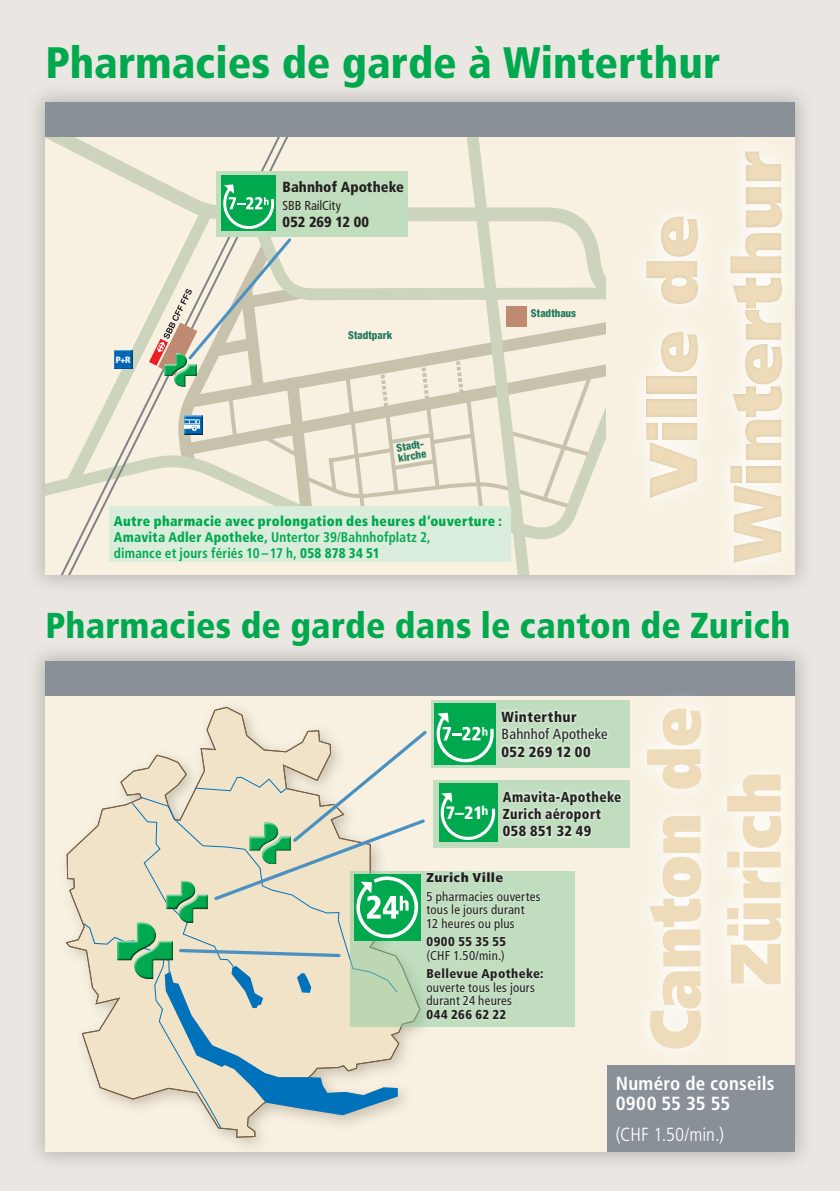
<style>
.page{position:relative;width:840px;height:1191px;background:#fff}
.page>*{position:absolute;margin:0;border:0;box-sizing:border-box;transform-origin:0 0}
.t1{font:900 71.2px/80px "Frutiger LT Std";letter-spacing:-.005em;color:#eddbb9;text-align:center;scale:.88 1}
.t2{font:900 68px/84px "Frutiger LT Std";letter-spacing:-.005em;color:#eddbb9;text-align:center}
.t3{font:900 condensed 44px "Frutiger LT Std";color:#00a94e}
.t4{font:900 condensed 36px "Frutiger LT Std";letter-spacing:.005em;color:#00a94e}
.t5{font:700 condensed 19px/20px "Frutiger LT Std";letter-spacing:.01em;color:#fff}
.t6{font:300 condensed 19px "Frutiger LT Std";color:#fff}
.t7{font:900 condensed 17.8px "Frutiger";color:#fff}
.t8{font:900 condensed 14.6px "Frutiger LT Std";letter-spacing:.01em;color:#231f20}
.t9{font:condensed 14.6px "Frutiger LT Std";letter-spacing:.015em;color:#231f20}
.t10{font:900 condensed 14.6px "Frutiger LT Std";letter-spacing:.03em;color:#231f20}
.t11{font:900 condensed 14.4px/17.4px "Frutiger LT Std";letter-spacing:.025em;color:#231f20;scale:.93 1}
.t12{font:700 condensed 14px/16px "Frutiger LT Std";letter-spacing:.01em;color:#00a94e;scale:.95 1}
.t13{font:condensed 13px "Frutiger LT Std";letter-spacing:-.01em;color:#231f20}
.t14{font:condensed 12.8px/13.6px "Frutiger LT Std";letter-spacing:.02em;color:#231f20}
.t15{font:900 condensed 12.8px "Frutiger LT Std";letter-spacing:.03em;color:#231f20}
.t16{font:900 condensed 12.8px "Frutiger LT Std";letter-spacing:.025em;color:#231f20;scale:1.1 1}
.t17{font:800 condensed 10.8px/10.4px "Helvetica Neue LT Std";letter-spacing:.005em;color:#1f795d}
.t18{font:900 9.2px "Frutiger LT Std";color:#fff;scale:.89 1}
.s1{font-weight:900}
</style>
<div class="page">
<div style="left:0;top:0;width:839px;height:1191px;background:#eae6e1"></div>
<div style="left:24px;top:640px;width:791px;height:532px;background:#231f20;opacity:.25"></div>
<div style="left:45px;top:661px;width:683px;height:490px;background:#f8f1e2"></div>
<svg style="left:66px;top:707px;width:195px;height:430px"></svg>
<svg style="left:131px;top:1115px;width:246px;height:13px"></svg>
<div style="left:45px;top:661px;width:749px;height:34px;background:#8a9098"></div>
<div style="left:24px;top:81px;width:791px;height:515px;background:#231f20;opacity:.25"></div>
<div style="left:315px;top:136px;width:290px;height:39px;background:#f8f1e2"></div>
<svg style="left:453px;top:136px;width:96px;height:439px"></svg>
<svg style="left:45px;top:136px;width:270px;height:439px"></svg>
<div style="left:216px;top:171px;width:192px;height:65px;background:#c0ddbd"></div>
<div style="left:113px;top:349px;width:21px;height:21px;background:#231f20;opacity:.5"></div>
<svg style="left:149px;top:175px;width:463px;height:357px"></svg>
<div style="left:612px;top:72px;width:201px;height:505px;background:#231f20;opacity:.1"></div>
<div style="left:45px;top:102px;width:749px;height:34px;background:#8a9098"></div>
<div style="left:607px;top:1065px;width:187px;height:86px;background:#8a9098"></div>
<div style="left:350px;top:870px;width:224px;height:156px;background:#c0debf"></div>
<div style="left:424px;top:870px;width:120px;height:150px;background:#fff;opacity:.5"></div>
<svg style="left:82px;top:728px;width:347px;height:387px"></svg>
<div style="left:625px;top:688px;width:176px;height:381px;background:#fff;opacity:.75"></div>
<div style="left:431px;top:699px;width:198px;height:68px;background:#c0debf"></div>
<div style="left:499px;top:708px;width:110px;height:51px;background:#fff;opacity:.5"></div>
<svg style="left:435px;top:703px;width:61px;height:61px;background:#2cb76c"></svg>
<div style="left:433px;top:780px;width:196px;height:67px;background:#c0debf"></div>
<div style="left:500px;top:788px;width:123px;height:51px;background:#fff;opacity:.5"></div>
<svg style="left:439px;top:783px;width:58px;height:59px;background:#1bb260"></svg>
<div style="left:109px;top:507px;width:401px;height:55px;background:#daeddd"></div>
<h3 class="t3" style="left:45px;top:37px;width:676px">Pharmacies de garde à Winterthur</h3>
<p class="t8" style="left:282px;top:178px;width:123px">Bahnhof Apotheke</p>
<p class="t13" style="left:282px;top:198px;width:60px">SBB RailCity</p>
<p class="t8" style="left:282px;top:213px;width:88px">052 269 12 00</p>
<p class="t18" style="left:116px;top:354px;width:18px">P+R</p>
<p class="t17" style="left:348px;top:329px;width:46px">Stadtpark</p>
<p class="t17" style="left:530px;top:308px;width:47px">Stadthaus</p>
<p class="t17" style="left:395px;top:443px;width:31px;rotate:-9deg">Stadt&shy;kirche</p>
<p class="t12" style="left:114px;top:513px;width:410px"><span class="s1">Autre pharmacie avec prolongation des heures d‘ouverture :<br></span><span class="s1">Amavita Adler Apotheke,</span> Untertor 39/Bahnhofplatz 2,<br>dimance et jours fériés 10 –17 h, <span class="s1">058 878 34 51</span></p>
<h2 class="t2" style="left:630px;top:562px;width:412px;rotate:-90deg">Ville de<br>Winterthur</h2>
<h3 class="t4" style="left:45px;top:603px;width:746px">Pharmacies de garde dans le canton de Zurich</h3>
<p class="t7" style="left:445px;top:802px;width:44px">7–21<sup>h</sup></p>
<p class="t10" style="left:501px;top:707px;width:77px">Winterthur</p>
<p class="t9" style="left:501px;top:725px;width:108px">Bahnhof Apotheke</p>
<p class="t8" style="left:501px;top:742px;width:91px">052 269 12 00</p>
<p class="t11" style="left:502px;top:788px;width:129px">Amavita-Apotheke<br>Zurich aéroport<br>058 851 32 49</p>
<p class="t16" style="left:426px;top:870px;width:71px">Zurich Ville</p>
<p class="t14" style="left:426px;top:889px;width:115px">5 pharmacies ouvertes tous le jours durant<br>12 heures ou plus</p>
<p class="t15" style="left:426px;top:934px;width:81px">0900 55 35 55</p>
<p class="t14" style="left:426px;top:948px;width:80px">(CHF 1.50/min.)</p>
<p class="t15" style="left:426px;top:966px;width:118px">Bellevue Apotheke:</p>
<p class="t14" style="left:426px;top:980px;width:110px">ouverte tous les jours durant 24 heures</p>
<p class="t15" style="left:426px;top:1007px;width:81px">044 266 62 22</p>
<h1 class="t1" style="left:634px;top:1049px;width:391px;rotate:-90deg">Canton de<br>Zürich</h1>
<h3 class="t5" style="left:615px;top:1073px;width:160px">Numéro de conseils<br>0900 55 35 55</h3>
<h3 class="t6" style="left:615px;top:1123px;width:110px">(CHF 1.50/min.)</h3>
</div>
